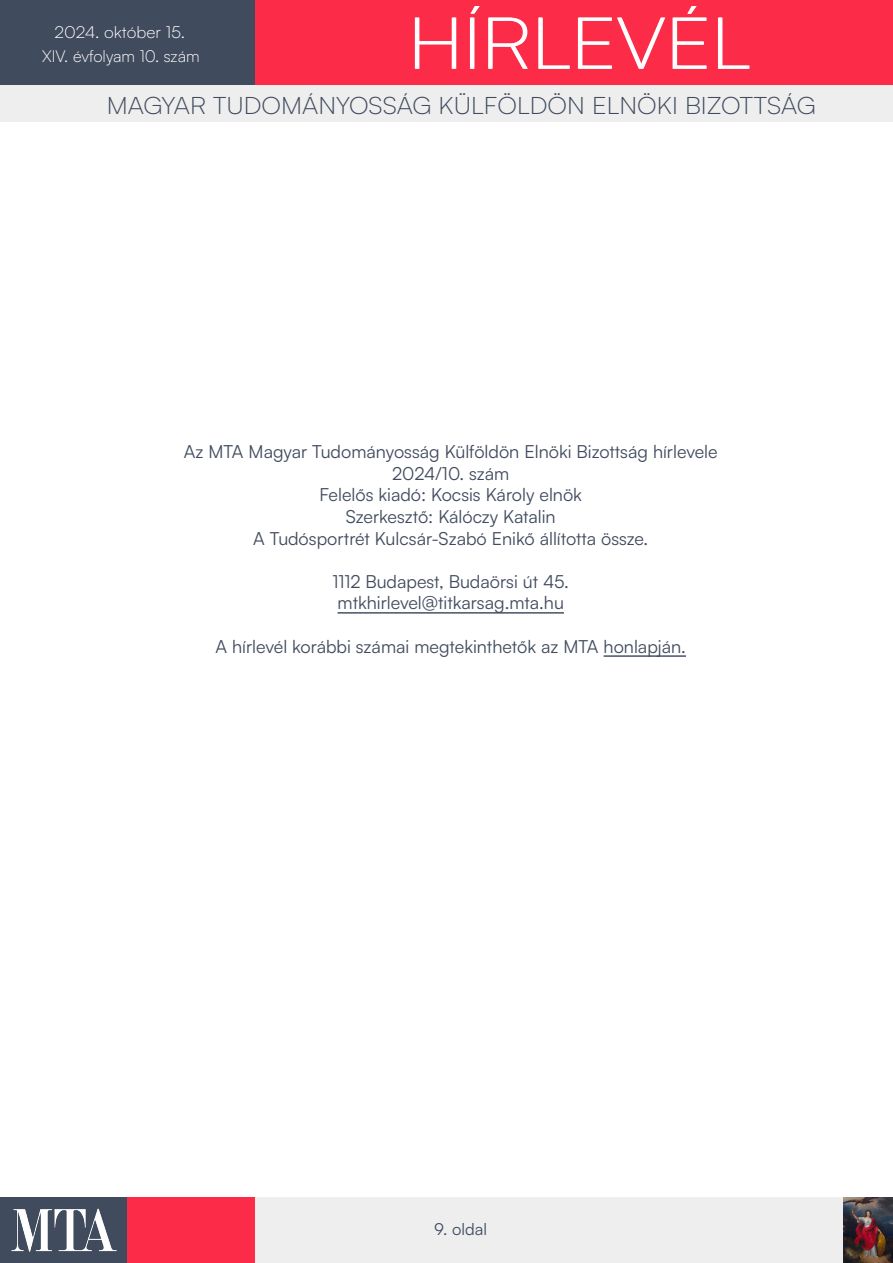
<style>
.page{position:relative;width:893px;height:1263px;background:#fff}
.page>*{position:absolute;margin:0;border:0;box-sizing:border-box;transform-origin:0 0}
.t1{font:300 72px "Satoshi";color:#fff;scale:1.11 1}
.t2{font:300 24px "Satoshi";color:#414b5e;scale:1.07 1}
.t3{font:18px/21.6px "Satoshi";color:#414b5e;text-align:center}
.t4{font:300 16.5px "Satoshi";color:#fff}
.t5{font:300 16.5px "Satoshi";color:#fff;scale:1.06 1}
.t6{font:16.5px "Satoshi";color:#414b5e}
</style>
<div class="page">
<div style="left:254px;top:0;width:639px;height:86px;background:#fc2c49"></div>
<div style="left:0;top:0;width:254px;height:86px;background:#414b5e"></div>
<div style="left:0;top:85px;width:893px;height:37px;background:#eee"></div>
<div style="left:0;top:1198px;width:128px;height:65px;background:#414b5e"></div>
<div style="left:128px;top:1197px;width:127px;height:66px;background:#fc2c49"></div>
<div style="left:255px;top:1197px;width:638px;height:66px;background:#eee"></div>
<img style="left:11px;top:1208px;width:106px;height:44px">
<img style="left:844px;top:1197px;width:49px;height:66px">
<hr style="left:338px;top:612px;width:226px;height:2px;background:#414b5e">
<hr style="left:604px;top:655px;width:82px;height:2px;background:#414b5e">
<p class="t5" style="left:54px;top:21px;width:125px">2024. október 15.</p>
<p class="t4" style="left:42px;top:46px;width:159px">XIV. évfolyam 10. szám</p>
<h1 class="t1" style="left:408px;top:-3px;width:310px">HÍRLEVÉL</h1>
<h2 class="t2" style="left:107px;top:90px;width:664px">MAGYAR TUDOMÁNYOSSÁG KÜLFÖLDÖN ELNÖKI BIZOTTSÁG</h2>
<p class="t3" style="left:184px;top:440px;width:535px">Az MTA Magyar Tudományosság Külföldön Elnöki Bizottság hírlevele 2024/10. szám<br>Felelős kiadó: Kocsis Károly elnök<br>Szerkesztő: Kálóczy Katalin<br>A Tudósportrét Kulcsár-Szabó Enikő állította össze.</p>
<p class="t3" style="left:332px;top:570px;width:238px;text-align:left">1112 Budapest, Budaörsi út 45. mtkhirlevel@titkarsag.mta.hu</p>
<p class="t3" style="left:215px;top:634px;width:472px">A hírlevél korábbi számai megtekinthetők az MTA honlapján.</p>
<p class="t6" style="left:434px;top:1218px;width:54px">9. oldal</p>
</div>
